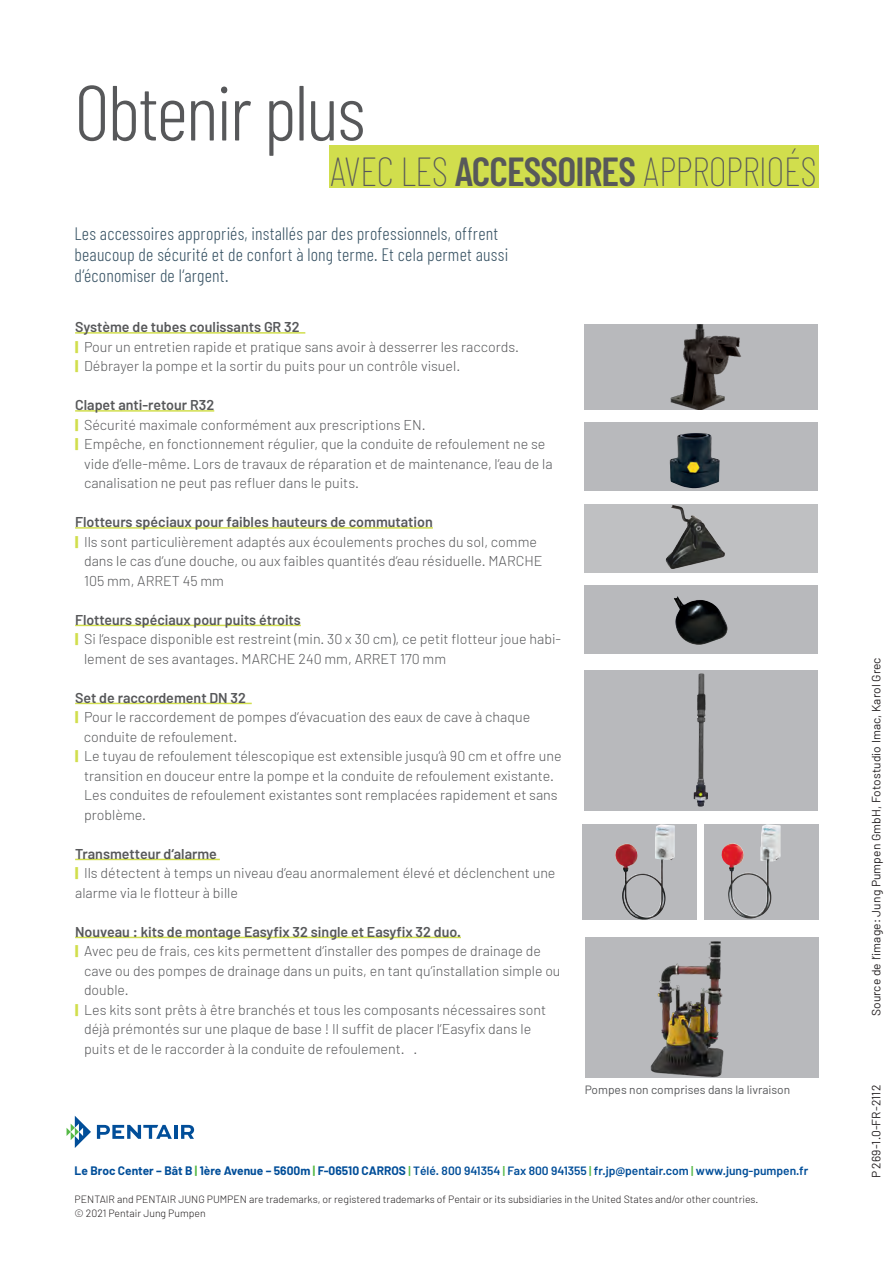
<style>
.page{position:relative;width:893px;height:1263px;background:#fff}
.page>*{position:absolute;margin:0;border:0;box-sizing:border-box;transform-origin:0 0}
.Head_Barlow_Condense{font:300 78px "Barlow Condensed";letter-spacing:-.025em;color:#57585a}
.Head_Barlow_Condense-2{font:100 40.5px "Barlow Condensed";letter-spacing:-.02em;color:#57585a}
.Subhead_Barlow_Conde{font:300 18px "Barlow Condensed";letter-spacing:.01em;color:#3b5566}
.Bodytext{font:300 14.25px/19.5px "Barlow";color:#57585a}
.Bodytext-2{font:600 14.25px "Barlow";color:#57585a}
.Adresse{font:600 12px "Barlow";color:#014e99}
.t1{font:12px "Barlow";letter-spacing:.01em;color:#231f20}
.Bodytext-3{font:12px "Barlow";color:#57585a}
.Adresse-2{font:300 10.5px "Barlow";color:#231f20}
.s1{font-weight:600}
.s2{font-weight:900;color:#d1de4d}
.s3{font-weight:700}
.s4{font-weight:700;color:#56b947}
.s5{color:#56b947}
</style>
<div class="page">
<hr style="left:75px;top:332px;width:230px;height:2px;background:#d1de4d">
<hr style="left:75px;top:410px;width:139px;height:2px;background:#d1de4d">
<hr style="left:75px;top:527px;width:358px;height:2px;background:#d1de4d">
<hr style="left:75px;top:625px;width:226px;height:1px;background:#d1de4d">
<hr style="left:75px;top:703px;width:177px;height:1px;background:#d1de4d">
<hr style="left:75px;top:859px;width:145px;height:1px;background:#d1de4d">
<hr style="left:75px;top:937px;width:386px;height:1px;background:#d1de4d">
<div style="left:584px;top:324px;width:233px;height:85px;background:#b8b9bc"></div>
<img style="left:670px;top:324px;width:71px;height:85px">
<div style="left:584px;top:423px;width:233px;height:68px;background:#b8b9bc"></div>
<img style="left:669px;top:433px;width:51px;height:55px">
<div style="left:584px;top:670px;width:233px;height:141px;background:#b8b9bc"></div>
<img style="left:694px;top:673px;width:14px;height:134px">
<div style="left:582px;top:824px;width:115px;height:95px;background:#b8b9bc"></div>
<img style="left:615px;top:824px;width:60px;height:95px">
<div style="left:704px;top:824px;width:115px;height:95px;background:#b8b9bc"></div>
<img style="left:721px;top:824px;width:60px;height:94px">
<div style="left:584px;top:586px;width:233px;height:68px;background:#b8b9bc"></div>
<img style="left:674px;top:596px;width:54px;height:49px">
<div style="left:584px;top:504px;width:233px;height:68px;background:#bfc0c2"></div>
<img style="left:665px;top:505px;width:60px;height:64px">
<div style="left:585px;top:938px;width:234px;height:140px;background:#b8b9bc"></div>
<img style="left:650px;top:941px;width:74px;height:137px">
<div style="left:330px;top:146px;width:489px;height:42px;background:#d1de4d"></div>
<svg style="left:67px;top:1116px;width:24px;height:32px"></svg>
<svg style="left:97px;top:1125px;width:75px;height:14px"></svg>
<hr style="left:174px;top:1125px;width:3px;height:14px;background:#014e99">
<svg style="left:181px;top:1125px;width:13px;height:14px"></svg>
<p class="Head_Barlow_Condense" style="left:74px;top:64px;width:292px">Obtenir plus</p>
<p class="Head_Barlow_Condense-2" style="left:330px;top:146px;width:489px">AVEC LES <span class="s1">ACCESSOIRES</span> APPROPRIOÉS</p>
<p class="Subhead_Barlow_Conde" style="left:74px;top:222px;width:425px">Les accessoires appropriés, installés par des professionnels, offrent</p>
<p class="Subhead_Barlow_Conde" style="left:74px;top:243px;width:435px">beaucoup de sécurité et de confort à long terme. Et cela permet aussi</p>
<p class="Subhead_Barlow_Conde" style="left:74px;top:264px;width:156px">d‘économiser de l‘argent.</p>
<p class="Bodytext" style="left:75px;top:317px;width:446px"><span class="s1">Système de tubes coulissants GR 32<br></span><span class="s2">|</span> Pour un entretien rapide et pratique sans avoir à desserrer les raccords.</p>
<p class="Bodytext" style="left:75px;top:356px;width:387px"><span class="s2">|</span> Débrayer la pompe et la sortir du puits pour un contrôle visuel.</p>
<p class="Bodytext" style="left:75px;top:395px;width:352px"><span class="s1">Clapet anti-retour R32<br></span><span class="s2">|</span> Sécurité maximale conformément aux prescriptions EN.</p>
<p class="Bodytext" style="left:84px;top:434px;width:470px;text-indent:-9px"><span class="s2">|</span> Empêche, en fonctionnement régulier, que la conduite de refoulement ne se vide d‘elle-même. Lors de travaux de réparation et de maintenance, l‘eau de la canalisation ne peut pas refluer dans le puits.</p>
<p class="Bodytext-2" style="left:75px;top:513px;width:359px">Flotteurs spéciaux pour faibles hauteurs de commutation</p>
<p class="Bodytext" style="left:84px;top:531px;width:460px;text-indent:-9px"><span class="s2">|</span> Ils sont particulièrement adaptés aux écoulements proches du sol, comme dans le cas d‘une douche, ou aux faibles quantités d‘eau résiduelle. MARCHE<br>105 mm, ARRET 45 mm</p>
<p class="Bodytext-2" style="left:75px;top:611px;width:227px">Flotteurs spéciaux pour puits étroits</p>
<p class="Bodytext" style="left:75px;top:629px;width:487px"><span class="s2">|</span> Si l‘espace disponible est restreint (min. 30 x 30 cm), ce petit flotteur joue habi-</p>
<p class="Bodytext" style="left:84px;top:648px;width:364px">lement de ses avantages. MARCHE 240 mm, ARRET 170 mm</p>
<p class="Bodytext-2" style="left:75px;top:689px;width:172px">Set de raccordement DN 32</p>
<p class="Bodytext" style="left:75px;top:707px;width:457px"><span class="s2">|</span> Pour le raccordement de pompes d‘évacuation des eaux de cave à chaque</p>
<p class="Bodytext" style="left:84px;top:726px;width:155px">conduite de refoulement.</p>
<p class="Bodytext" style="left:84px;top:746px;width:479px;text-indent:-9px"><span class="s2">|</span> Le tuyau de refoulement télescopique est extensible jusqu‘à 90 cm et offre une transition en douceur entre la pompe et la conduite de refoulement existante.<br>Les conduites de refoulement existantes sont remplacées rapidement et sans problème.</p>
<p class="Bodytext-2" style="left:75px;top:845px;width:143px">Transmetteur d‘alarme</p>
<p class="Bodytext" style="left:75px;top:863px;width:482px"><span class="s2">|</span> Ils détectent à temps un niveau d‘eau anormalement élevé et déclenchent une alarme via le flotteur à bille</p>
<p class="Bodytext-2" style="left:75px;top:923px;width:387px">Nouveau : kits de montage Easyfix 32 single et Easyfix 32 duo.</p>
<p class="Bodytext" style="left:84px;top:941px;width:478px;text-indent:-9px"><span class="s2">|</span> Avec peu de frais, ces kits permettent d‘installer des pompes de drainage de cave ou des pompes de drainage dans un puits, en tant qu‘installation simple ou double.</p>
<p class="Bodytext" style="left:84px;top:999px;width:464px;text-indent:-9px"><span class="s2">|</span> Les kits sont prêts à être branchés et tous les composants nécessaires sont déjà prémontés sur une plaque de base ! Il suffit de placer l‘Easyfix dans le puits et de le raccorder à la conduite de refoulement. .</p>
<p class="Bodytext-3" style="left:585px;top:1082px;width:207px">Pompes non comprises dans la livraison</p>
<p class="Adresse" style="left:75px;top:1163px;width:735px"><span class="s3">Le Broc Center – Bât B</span> <span class="s4">|</span> <span class="s3">1ère Avenue – 5600m</span> <span class="s4">|</span> <span class="s3">F-06510 CARROS</span> <span class="s5">|</span> Télé. 800 941354 <span class="s5">|</span> Fax 800 941355 <span class="s5">|</span> fr.jp@pentair.com <span class="s5">|</span> www.jung-pumpen.fr</p>
<p class="Adresse-2" style="left:75px;top:1193px;width:685px">PENTAIR and PENTAIR JUNG PUMPEN are trademarks, or registered trademarks of Pentair or its subsidiaries in the United States and/or other countries.</p>
<p class="Adresse-2" style="left:75px;top:1206px;width:133px">© 2021 Pentair Jung Pumpen</p>
<p class="t1" style="left:869px;top:1016px;width:360px;rotate:-90deg">Source de l‘image: Jung Pumpen GmbH, Fotostudio Imac, Karol Grec</p>
<p class="t1" style="left:869px;top:1178px;width:95px;rotate:-90deg">P 269-1.0-FR-2112</p>
</div>
